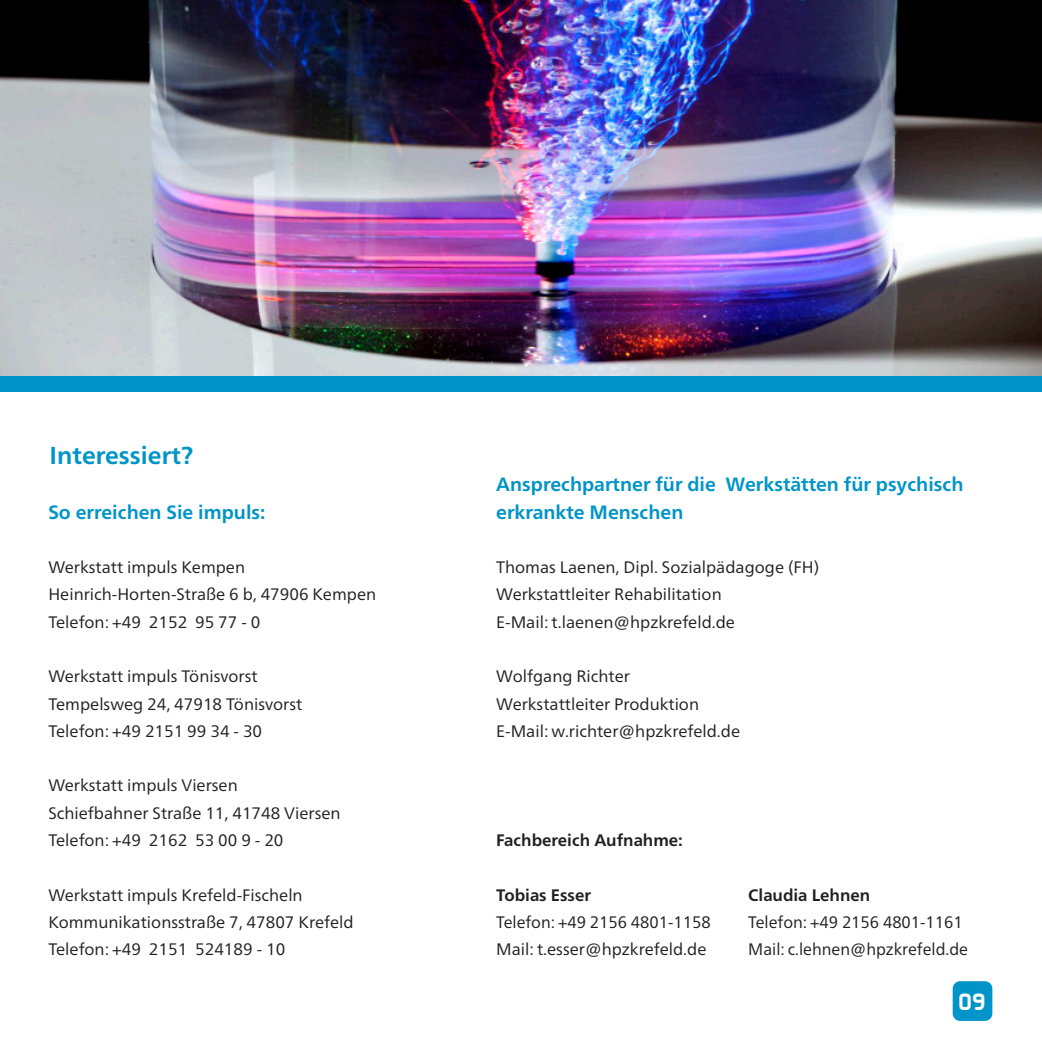
<style>
.page{position:relative;width:1042px;height:1042px;background:#fff}
.page>*{position:absolute;margin:0;border:0;box-sizing:border-box;transform-origin:0 0}
.t1{font:700 24.5px "Frutiger Neue LT Pro";color:#0094c8}
.t2{font:21px "Airstrip Four";color:#fff}
.t3{font:700 19.25px/27.3px "Frutiger Neue LT Pro";color:#0094c8}
.t4{font:16.62px/27.3px "Frutiger Neue LT Pro";color:#231f20}
.t5{font:700 16.62px "Frutiger Neue LT Pro";color:#231f20}
</style>
<div class="page">
<div style="left:0;top:0;width:1042px;height:392px;background:#0094c8"></div>
<img style="left:0;top:0;width:1042px;height:376px">
<div style="left:952px;top:981px;width:40px;height:40px;background:#0094c8;border-radius:7px"></div>
<h1 class="t1" style="left:50px;top:441px;width:145px">Interessiert?</h1>
<p class="t3" style="left:48px;top:498px;width:219px">So erreichen Sie impuls:</p>
<p class="t4" style="left:48px;top:553px;width:329px">Werkstatt impuls Kempen<br>Heinrich-Horten-Straße 6 b, 47906 Kempen<br>Telefon: +49 2152 95 77 - 0</p>
<p class="t4" style="left:48px;top:662px;width:255px">Werkstatt impuls Tönisvorst<br>Tempelsweg 24, 47918 Tönisvorst<br>Telefon: +49 2151 99 34 - 30</p>
<p class="t4" style="left:48px;top:772px;width:294px">Werkstatt impuls Viersen<br>Schiefbahner Straße 11, 41748 Viersen<br>Telefon: +49 2162 53 00 9 - 20</p>
<p class="t4" style="left:48px;top:881px;width:307px">Werkstatt impuls Krefeld-Fischeln<br>Kommunikationsstraße 7, 47807 Krefeld<br>Telefon: +49 2151 524189 - 10</p>
<p class="t3" style="left:496px;top:471px;width:469px">Ansprechpartner für die Werkstätten für psychisch erkrankte Menschen</p>
<p class="t4" style="left:496px;top:553px;width:324px">Thomas Laenen, Dipl. Sozialpädagoge (FH)<br>Werkstattleiter Rehabilitation<br>E-Mail: t.laenen@hpzkrefeld.de</p>
<p class="t4" style="left:496px;top:662px;width:245px">Wolfgang Richter<br>Werkstattleiter Produktion<br>E-Mail: w.richter@hpzkrefeld.de</p>
<p class="t5" style="left:496px;top:830px;width:188px">Fachbereich Aufnahme:</p>
<p class="t5" style="left:496px;top:885px;width:96px">Tobias Esser</p>
<p class="t5" style="left:748px;top:885px;width:124px">Claudia Lehnen</p>
<p class="t4" style="left:496px;top:908px;width:216px">Telefon: +49 2156 4801-1158</p>
<p class="t4" style="left:748px;top:908px;width:216px">Telefon: +49 2156 4801-1161</p>
<p class="t4" style="left:496px;top:935px;width:212px">Mail: t.esser@hpzkrefeld.de</p>
<p class="t4" style="left:748px;top:935px;width:221px">Mail: c.lehnen@hpzkrefeld.de</p>
<p class="t2" style="left:958px;top:990px;width:28px">09</p>
</div>
